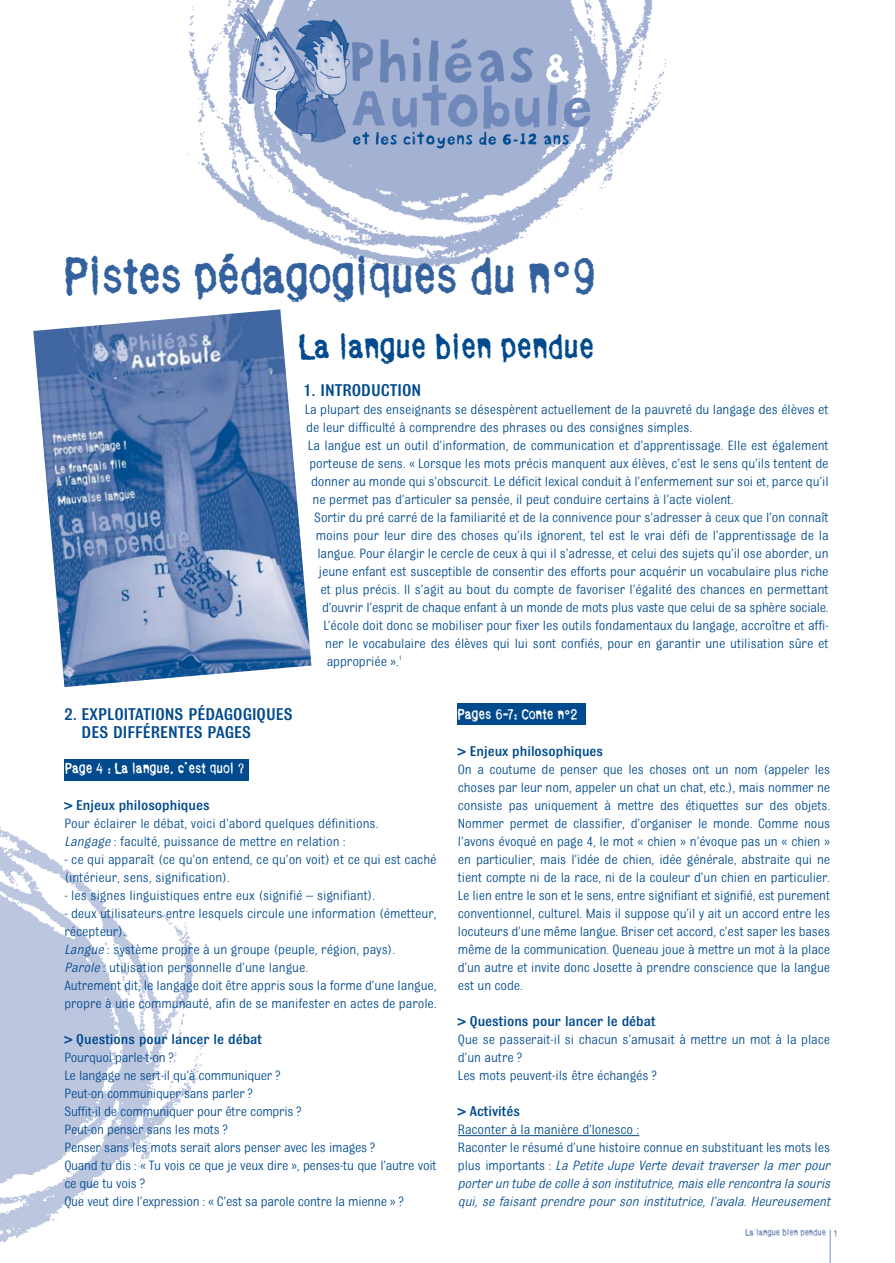
<style>
.page{position:relative;width:895px;height:1263px;background:#fff}
.page>*{position:absolute;margin:0;border:0;box-sizing:border-box;transform-origin:0 0}
.t1{font:49.5px "Bull Inked";letter-spacing:-.015em;color:#32619d}
.t2{font:33px "Bull Inked";color:#004a8d}
.t3{font:500 18px/18px "Bulldog";color:#004a8d}
.t4{font:500 15px "Bulldog";color:#004a8d}
.t5{font:14.25px/18px "Bulldog";letter-spacing:-.005em;color:#004a8d}
.t6{font:italic 14.25px/18px "Bulldog";color:#004a8d}
.t7{font:14.25px "Bull Inked";color:#fff}
.t8{font:9px "Bull Inked";color:#758cbc}
.s1{font-style:italic}
.s2{font-style:normal}
</style>
<div class="page">
<div style="left:457px;top:704px;width:128px;height:21px;background:#004a8d"></div>
<div style="left:64px;top:759px;width:184px;height:21px;background:#004a8d"></div>
<img style="left:187px;top:0;width:480px;height:268px">
<img style="left:0;top:827px;width:209px;height:416px">
<hr style="left:458px;top:1135px;width:131px;height:1px;background:#004a8d">
<hr style="left:589px;top:1135px;width:50px;height:1px;background:#004a8d">
<hr style="left:829px;top:1230px;width:1px;height:33px;background:#758cbc">
<img style="left:33px;top:309px;width:278px;height:378px">
<h1 class="t1" style="left:64px;top:257px;width:533px">Pistes pédagogiques du n°9</h1>
<h2 class="t2" style="left:300px;top:334px;width:295px">La langue bien pendue</h2>
<p class="t3" style="left:303px;top:383px;width:119px">1. INTRODUCTION</p>
<p class="t5" style="left:305px;top:402px;width:525px">La plupart des enseignants se désespèrent actuellement de la pauvreté du langage des élèves et</p>
<p class="t5" style="left:306px;top:420px;width:387px">de leur difficulté à comprendre des phrases ou des consignes simples.</p>
<p class="t5" style="left:308px;top:438px;width:522px">La langue est un outil d’information, de communication et d’apprentissage. Elle est également</p>
<p class="t5" style="left:309px;top:456px;width:520px">porteuse de sens. « Lorsque les mots précis manquent aux élèves, c’est le sens qu’ils tentent de</p>
<p class="t5" style="left:311px;top:474px;width:519px">donner au monde qui s’obscurcit. Le déficit lexical conduit à l’enfermement sur soi et, parce qu’il</p>
<p class="t5" style="left:312px;top:492px;width:423px">ne permet pas d’articuler sa pensée, il peut conduire certains à l’acte violent.</p>
<p class="t5" style="left:314px;top:510px;width:516px">Sortir du pré carré de la familiarité et de la connivence pour s’adresser à ceux que l’on connaît</p>
<p class="t5" style="left:316px;top:528px;width:514px">moins pour leur dire des choses qu’ils ignorent, tel est le vrai défi de l’apprentissage de la</p>
<p class="t5" style="left:317px;top:546px;width:512px">langue. Pour élargir le cercle de ceux à qui il s’adresse, et celui des sujets qu’il ose aborder, un</p>
<p class="t5" style="left:319px;top:564px;width:511px">jeune enfant est susceptible de consentir des efforts pour acquérir un vocabulaire plus riche</p>
<p class="t5" style="left:320px;top:582px;width:509px">et plus précis. Il s’agit au bout du compte de favoriser l’égalité des chances en permettant</p>
<p class="t5" style="left:322px;top:600px;width:508px">d’ouvrir l’esprit de chaque enfant à un monde de mots plus vaste que celui de sa sphère sociale.</p>
<p class="t5" style="left:323px;top:618px;width:506px">L’école doit donc se mobiliser pour fixer les outils fondamentaux du langage, accroître et affi-</p>
<p class="t5" style="left:325px;top:636px;width:505px">ner le vocabulaire des élèves qui lui sont confiés, pour en garantir une utilisation sûre et</p>
<p class="t5" style="left:327px;top:654px;width:77px">appropriée ».<sup>1</sup></p>
<p class="t3" style="left:82px;top:707px;width:213px;text-indent:-17px">2. EXPLOITATIONS PÉDAGOGIQUES<br>DES DIFFÉRENTES PAGES</p>
<p class="t7" style="left:65px;top:763px;width:181px">Page 4 : La langue, c’est quoi ?</p>
<p class="t4" style="left:64px;top:800px;width:147px">&gt; Enjeux philosophiques</p>
<p class="t5" style="left:64px;top:816px;width:315px">Pour éclairer le débat, voici d’abord quelques définitions.<br><span class="s1">Langage</span>: faculté, puissance de mettre en relation :</p>
<p class="t5" style="left:64px;top:852px;width:374px">- ce qui apparaît (ce qu’on entend, ce qu’on voit) et ce qui est caché (intérieur, sens, signification).</p>
<p class="t5" style="left:64px;top:888px;width:312px">- les signes linguistiques entre eux (signifié – signifiant).</p>
<p class="t5" style="left:64px;top:906px;width:374px">- deux utilisateurs entre lesquels circule une information (émetteur, récepteur).<br><span class="s1">Langue</span>: système propre à un groupe (peuple, région, pays).<br><span class="s1">Parole</span>: utilisation personnelle d’une langue.<br>Autrement dit, le langage doit être appris sous la forme d’une langue, propre à une communauté, afin de se manifester en actes de parole.</p>
<p class="t4" style="left:64px;top:1034px;width:199px">&gt; Questions pour lancer le débat</p>
<p class="t5" style="left:64px;top:1050px;width:374px">Pourquoi parle-t-on ?<br>Le langage ne sert-il qu’à communiquer ?<br>Peut-on communiquer sans parler ?<br>Suffit-il de communiquer pour être compris ?<br>Peut-on penser sans les mots ?<br>Penser sans les mots serait alors penser avec les images ?<br>Quand tu dis : « Tu vois ce que je veux dire », penses-tu que l’autre voit ce que tu vois ?<br>Que veut dire l’expression : « C’est sa parole contre la mienne » ?</p>
<p class="t7" style="left:458px;top:709px;width:121px">Pages 6-7: Conte n°2</p>
<p class="t4" style="left:458px;top:746px;width:147px">&gt; Enjeux philosophiques</p>
<p class="t5" style="left:458px;top:762px;width:374px;text-align:justify">On a coutume de penser que les choses ont un nom (appeler les choses par leur nom, appeler un chat un chat, etc.), mais nommer ne consiste pas uniquement à mettre des étiquettes sur des objets.<br>Nommer permet de classifier, d’organiser le monde. Comme nous l’avons évoqué en page 4, le mot « chien » n’évoque pas un « chien » en particulier, mais l’idée de chien, idée générale, abstraite qui ne tient compte ni de la race, ni de la couleur d’un chien en particulier.<br>Le lien entre le son et le sens, entre signifiant et signifié, est purement conventionnel, culturel. Mais il suppose qu’il y ait un accord entre les locuteurs d’une même langue. Briser cet accord, c’est saper les bases même de la communication. Queneau joue à mettre un mot à la place d’un autre et invite donc Josette à prendre conscience que la langue est un code.</p>
<p class="t4" style="left:458px;top:1016px;width:199px">&gt; Questions pour lancer le débat</p>
<p class="t5" style="left:458px;top:1032px;width:374px">Que se passerait-il si chacun s’amusait à mettre un mot à la place d’un autre ?<br>Les mots peuvent-ils être échangés ?</p>
<p class="t4" style="left:458px;top:1106px;width:64px">&gt; Activités</p>
<p class="t6" style="left:458px;top:1122px;width:376px"><span class="s2">Raconter à la manière d’Ionesco :<br>Raconter le résumé d’une histoire connue en substituant les mots les p l u s i m p o rt a n t s :</span> La Petite Jupe Verte devait traverser la mer pour porter un tube de colle à son institutrice,mais elle rencontra la souris qui, se faisant prendre pour son institutrice, l’avala. Heureusement</p>
<p class="t8" style="left:745px;top:1229px;width:93px">La langue bien pendue 1</p>
</div>
